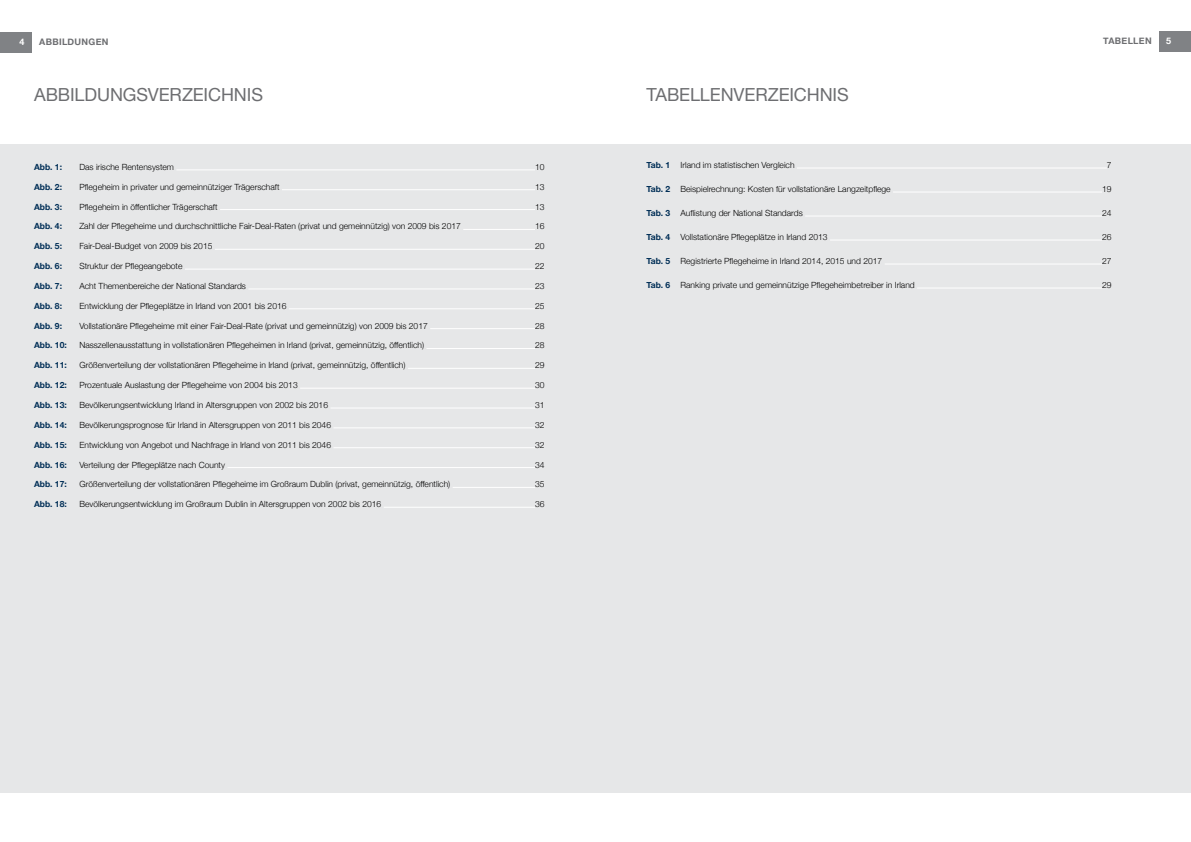
<style>
.page{position:relative;width:1191px;height:842px;background:#fff}
.page>*{position:absolute;margin:0;border:0;box-sizing:border-box;transform-origin:0 0}
._01_Headline{font:18px "Helvetica Neue";letter-spacing:-.005em;color:#6d6e71}
.t1{font:700 9px "Helvetica Neue";letter-spacing:.035em;color:#6d6e71}
.t2{font:700 9px "Helvetica Neue";color:#fff}
._00_Inhaltsverzeichn{font:300 8.5px "Helvetica Neue";color:#000}
.t3{font:700 8.5px "Helvetica Neue";color:#002e56}
.s1{font-weight:700;color:#002e56}
</style>
<div class="page">
<div style="left:0;top:144px;width:1191px;height:648px;background:#e6e7e8"></div>
<div style="left:0;top:32px;width:31px;height:20px;background:#808285"></div>
<div style="left:1159px;top:32px;width:32px;height:20px;background:#808285"></div>
<hr style="left:176px;top:170px;width:359px;height:1px;background:#fff">
<hr style="left:282px;top:189px;width:253px;height:1px;background:#fff">
<hr style="left:220px;top:209px;width:315px;height:1px;background:#fff">
<hr style="left:463px;top:229px;width:72px;height:1px;background:#fff">
<hr style="left:215px;top:249px;width:320px;height:1px;background:#fff">
<hr style="left:185px;top:269px;width:350px;height:1px;background:#fff">
<hr style="left:248px;top:289px;width:287px;height:1px;background:#fff">
<hr style="left:289px;top:309px;width:246px;height:1px;background:#fff">
<hr style="left:430px;top:328px;width:105px;height:1px;background:#fff">
<hr style="left:426px;top:348px;width:109px;height:1px;background:#fff">
<hr style="left:408px;top:368px;width:127px;height:1px;background:#fff">
<hr style="left:300px;top:388px;width:235px;height:1px;background:#fff">
<hr style="left:330px;top:408px;width:205px;height:1px;background:#fff">
<hr style="left:333px;top:428px;width:202px;height:1px;background:#fff">
<hr style="left:333px;top:447px;width:202px;height:1px;background:#fff">
<hr style="left:227px;top:467px;width:308px;height:1px;background:#fff">
<hr style="left:453px;top:487px;width:82px;height:1px;background:#fff">
<hr style="left:384px;top:507px;width:151px;height:1px;background:#fff">
<hr style="left:797px;top:168px;width:309px;height:1px;background:#fff">
<hr style="left:893px;top:192px;width:209px;height:1px;background:#fff">
<hr style="left:805px;top:216px;width:297px;height:1px;background:#fff">
<hr style="left:830px;top:240px;width:272px;height:1px;background:#fff">
<hr style="left:884px;top:264px;width:218px;height:1px;background:#fff">
<hr style="left:917px;top:288px;width:185px;height:1px;background:#fff">
<p class="t2" style="left:20px;top:34px;width:7px">4</p>
<p class="t1" style="left:39px;top:34px;width:71px">ABBILDUNGEN</p>
<p class="t1" style="left:1103px;top:34px;width:50px">TABELLEN</p>
<p class="t2" style="left:1166px;top:34px;width:7px">5</p>
<p class="_01_Headline" style="left:34px;top:82px;width:230px">ABBILDUNGSVERZEICHNIS</p>
<p class="_01_Headline" style="left:646px;top:82px;width:204px">TABELLENVERZEICHNIS</p>
<p class="t3" style="left:34px;top:160px;width:30px">ABB. 1:</p>
<p class="_00_Inhaltsverzeichn" style="left:79px;top:160px;width:96px">Das irische Rentensystem</p>
<p class="_00_Inhaltsverzeichn" style="left:535px;top:160px;width:11px">10</p>
<p class="t3" style="left:34px;top:180px;width:30px">ABB. 2:</p>
<p class="_00_Inhaltsverzeichn" style="left:79px;top:180px;width:202px">Pflegeheim in privater und gemeinnütziger Trägerschaft</p>
<p class="_00_Inhaltsverzeichn" style="left:535px;top:180px;width:11px">13</p>
<p class="t3" style="left:34px;top:200px;width:30px">ABB. 3:</p>
<p class="_00_Inhaltsverzeichn" style="left:79px;top:200px;width:140px">Pflegeheim in öffentlicher Trägerschaft</p>
<p class="_00_Inhaltsverzeichn" style="left:535px;top:200px;width:11px">13</p>
<p class="t3" style="left:34px;top:220px;width:30px">ABB. 4:</p>
<p class="_00_Inhaltsverzeichn" style="left:79px;top:220px;width:383px">Zahl der Pflegeheime und durchschnittliche Fair-Deal-Raten (privat und gemeinnützig) von 2009 bis 2017</p>
<p class="_00_Inhaltsverzeichn" style="left:535px;top:220px;width:11px">16</p>
<p class="t3" style="left:34px;top:240px;width:30px">ABB. 5:</p>
<p class="_00_Inhaltsverzeichn" style="left:79px;top:239px;width:135px">Fair-Deal-Budget von 2009 bis 2015</p>
<p class="_00_Inhaltsverzeichn" style="left:535px;top:239px;width:11px">20</p>
<p class="t3" style="left:34px;top:259px;width:30px">ABB. 6:</p>
<p class="_00_Inhaltsverzeichn" style="left:79px;top:259px;width:105px">Struktur der Pflegeangebote</p>
<p class="_00_Inhaltsverzeichn" style="left:535px;top:259px;width:11px">22</p>
<p class="t3" style="left:34px;top:279px;width:30px">ABB. 7:</p>
<p class="_00_Inhaltsverzeichn" style="left:79px;top:279px;width:168px">Acht Themenbereiche der National Standards</p>
<p class="_00_Inhaltsverzeichn" style="left:535px;top:279px;width:11px">23</p>
<p class="t3" style="left:34px;top:299px;width:30px">ABB. 8:</p>
<p class="_00_Inhaltsverzeichn" style="left:79px;top:299px;width:209px">Entwicklung der Pflegeplätze in Irland von 2001 bis 2016</p>
<p class="_00_Inhaltsverzeichn" style="left:535px;top:299px;width:11px">25</p>
<p class="t3" style="left:34px;top:319px;width:30px">ABB. 9:</p>
<p class="_00_Inhaltsverzeichn" style="left:79px;top:319px;width:350px">Vollstationäre Pflegeheime mit einer Fair-Deal-Rate (privat und gemeinnützig) von 2009 bis 2017</p>
<p class="_00_Inhaltsverzeichn" style="left:535px;top:319px;width:11px">28</p>
<p class="t3" style="left:34px;top:339px;width:34px">ABB. 10:</p>
<p class="_00_Inhaltsverzeichn" style="left:79px;top:339px;width:346px">Nasszellenausstattung in vollstationären Pflegeheimen in Irland (privat, gemeinnützig, öffentlich)</p>
<p class="_00_Inhaltsverzeichn" style="left:535px;top:339px;width:11px">28</p>
<p class="t3" style="left:34px;top:359px;width:34px">ABB. 11:</p>
<p class="_00_Inhaltsverzeichn" style="left:79px;top:358px;width:328px">Größenverteilung der vollstationären Pflegeheime in Irland (privat, gemeinnützig, öffentlich)</p>
<p class="_00_Inhaltsverzeichn" style="left:535px;top:358px;width:11px">29</p>
<p class="t3" style="left:34px;top:378px;width:34px">ABB. 12:</p>
<p class="_00_Inhaltsverzeichn" style="left:79px;top:378px;width:220px">Prozentuale Auslastung der Pflegeheime von 2004 bis 2013</p>
<p class="_00_Inhaltsverzeichn" style="left:535px;top:378px;width:11px">30</p>
<p class="t3" style="left:34px;top:398px;width:34px">ABB. 13:</p>
<p class="_00_Inhaltsverzeichn" style="left:79px;top:398px;width:250px">Bevölkerungsentwicklung Irland in Altersgruppen von 2002 bis 2016</p>
<p class="_00_Inhaltsverzeichn" style="left:535px;top:398px;width:11px">31</p>
<p class="t3" style="left:34px;top:418px;width:34px">ABB. 14:</p>
<p class="_00_Inhaltsverzeichn" style="left:79px;top:418px;width:253px">Bevölkerungsprognose für Irland in Altersgruppen von 2011 bis 2046</p>
<p class="_00_Inhaltsverzeichn" style="left:535px;top:418px;width:11px">32</p>
<p class="t3" style="left:34px;top:438px;width:34px">ABB. 15:</p>
<p class="_00_Inhaltsverzeichn" style="left:79px;top:438px;width:253px">Entwicklung von Angebot und Nachfrage in Irland von 2011 bis 2046</p>
<p class="_00_Inhaltsverzeichn" style="left:535px;top:438px;width:11px">32</p>
<p class="t3" style="left:34px;top:458px;width:34px">ABB. 16:</p>
<p class="_00_Inhaltsverzeichn" style="left:79px;top:458px;width:147px">Verteilung der Pflegeplätze nach County</p>
<p class="_00_Inhaltsverzeichn" style="left:535px;top:458px;width:11px">34</p>
<p class="t3" style="left:34px;top:478px;width:34px">ABB. 17:</p>
<p class="_00_Inhaltsverzeichn" style="left:79px;top:477px;width:372px">Größenverteilung der vollstationären Pflegeheime im Großraum Dublin (privat, gemeinnützig, öffentlich)</p>
<p class="_00_Inhaltsverzeichn" style="left:535px;top:477px;width:11px">35</p>
<p class="t3" style="left:34px;top:497px;width:34px">ABB. 18:</p>
<p class="_00_Inhaltsverzeichn" style="left:79px;top:497px;width:303px">Bevölkerungsentwicklung im Großraum Dublin in Altersgruppen von 2002 bis 2016</p>
<p class="_00_Inhaltsverzeichn" style="left:535px;top:497px;width:11px">36</p>
<p class="_00_Inhaltsverzeichn" style="left:646px;top:158px;width:149px"><span class="s1">TAB. 1</span> Irland im statistischen Vergleich</p>
<p class="_00_Inhaltsverzeichn" style="left:1106px;top:158px;width:6px">7</p>
<p class="_00_Inhaltsverzeichn" style="left:646px;top:182px;width:246px"><span class="s1">TAB. 2</span> Beispielrechnung: Kosten für vollstationäre Langzeitpflege</p>
<p class="_00_Inhaltsverzeichn" style="left:1102px;top:182px;width:11px">19</p>
<p class="_00_Inhaltsverzeichn" style="left:646px;top:206px;width:158px"><span class="s1">TAB. 3</span> Auflistung der National Standards</p>
<p class="_00_Inhaltsverzeichn" style="left:1102px;top:206px;width:11px">24</p>
<p class="_00_Inhaltsverzeichn" style="left:646px;top:230px;width:183px"><span class="s1">TAB. 4</span> Vollstationäre Pflegeplätze in Irland 2013</p>
<p class="_00_Inhaltsverzeichn" style="left:1102px;top:230px;width:11px">26</p>
<p class="_00_Inhaltsverzeichn" style="left:646px;top:254px;width:237px"><span class="s1">TAB. 5</span> Registrierte Pflegeheime in Irland 2014, 2015 und 2017</p>
<p class="_00_Inhaltsverzeichn" style="left:1102px;top:254px;width:11px">27</p>
<p class="_00_Inhaltsverzeichn" style="left:646px;top:278px;width:270px"><span class="s1">TAB. 6</span> Ranking private und gemeinnützige Pflegeheimbetreiber in Irland</p>
<p class="_00_Inhaltsverzeichn" style="left:1102px;top:278px;width:11px">29</p>
</div>
